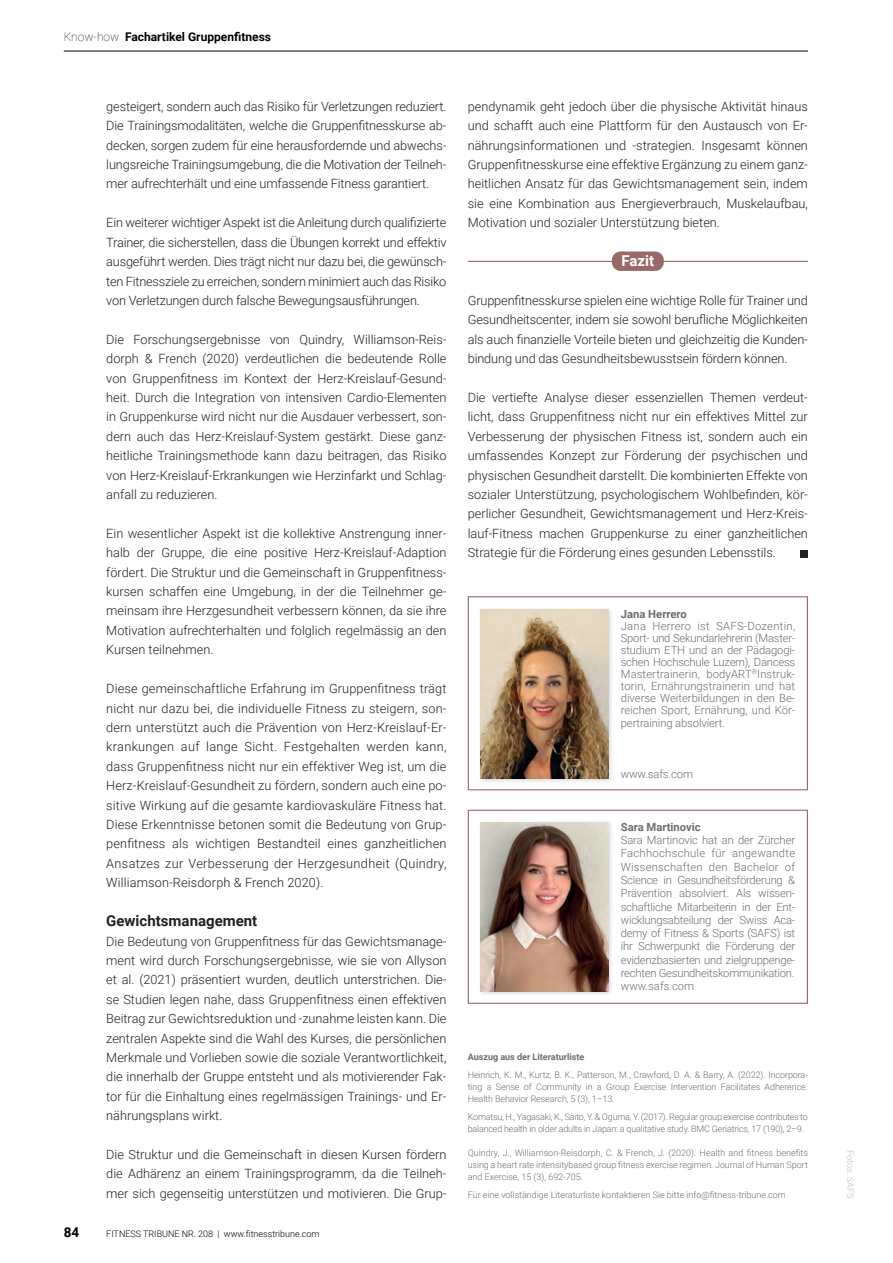
<style>
.page{position:relative;width:893px;height:1263px;background:#fff}
.page>*{position:absolute;margin:0;border:0;box-sizing:border-box;transform-origin:0 0}
.t1{font:700 15px "Roboto";color:#231f20}
.t2{font:700 15px "Roboto";color:#fff}
.t3{font:700 13.5px "Roboto";color:#000002}
.t4{font:300 12.75px/19.4px "Roboto";color:#231f20;text-align:justify}
.t5{font:700 12px "Roboto";color:#000002}
.t6{font:300 11.25px/13.4px "Roboto";letter-spacing:-.01em;color:#6c6d70;text-align:justify}
.t7{font:700 11.25px "Roboto";color:#6c6d70}
.t8{font:300 9px/12px "Roboto";letter-spacing:-.01em;color:#6c6d70;text-align:justify}
.t9{font:300 9px "Roboto";color:#000002}
.t10{font:700 9px "Roboto";color:#6c6d70}
.t11{font:300 9px "Roboto";color:#bcbdc0}
.s1{font-weight:100}
</style>
<div class="page">
<div style="left:468px;top:596px;width:340px;height:194px;border:1px solid #9a6867"></div>
<div style="left:477px;top:606px;width:137px;height:179px;background:#231f20;opacity:.2"></div>
<img style="left:480px;top:610px;width:128px;height:168px">
<hr style="left:468px;top:261px;width:340px;height:1px;background:#9a6867">
<div style="left:612px;top:251px;width:52px;height:20px;background:#9a6867;border-radius:9px"></div>
<div style="left:468px;top:810px;width:340px;height:194px;border:1px solid #9a6867"></div>
<div style="left:477px;top:819px;width:137px;height:178px;background:#231f20;opacity:.2"></div>
<img style="left:480px;top:822px;width:128px;height:169px">
<div style="left:800px;top:550px;width:8px;height:7px;background:#231f20"></div>
<hr style="left:64px;top:51px;width:744px;height:1px;background:#000002">
<p class="t5" style="left:64px;top:28px;width:209px"><span class="s1">Know-how</span> Fachartikel Gruppenfitness</p>
<p class="t4" style="left:106px;top:96px;width:342px">gesteigert, sondern auch das Risiko für Verletzungen reduziert.<br>Die Trainingsmodalitäten, welche die Gruppenfitnesskurse ab&shy;decken, sorgen zudem für eine herausfordernde und abwechs&shy;lungsreiche Trainingsumgebung, die die Motivation der Teilneh&shy;mer aufrechterhält und eine umfassende Fitness garantiert.</p>
<p class="t4" style="left:106px;top:213px;width:342px">Ein weiterer wichtiger Aspekt ist die Anleitung durch qualifizierte Trainer, die sicherstellen, dass die Übungen korrekt und effektiv ausgeführt werden. Dies trägt nicht nur dazu bei, die gewünsch&shy;ten Fitnessziele zu erreichen, sondern minimiert auch das Risiko von Verletzungen durch falsche Bewegungsausführungen.</p>
<p class="t4" style="left:106px;top:329px;width:342px">Die Forschungsergebnisse von Quindry, Williamson-Reis&shy;dorph &amp; French (2020) verdeutlichen die bedeutende Rolle von Gruppenfitness im Kontext der Herz-Kreislauf-Gesund&shy;heit. Durch die Integration von intensiven Cardio-Elementen in Gruppenkurse wird nicht nur die Ausdauer verbessert, son&shy;dern auch das Herz-Kreislauf-System gestärkt. Diese ganz&shy;heitliche Trainingsmethode kann dazu beitragen, das Risiko von Herz-Kreislauf-Erkrankungen wie Herzinfarkt und Schlag&shy;anfall zu reduzieren.</p>
<p class="t4" style="left:106px;top:523px;width:342px">Ein wesentlicher Aspekt ist die kollektive Anstrengung inner&shy;halb der Gruppe, die eine positive Herz-Kreislauf-Adaption fördert. Die Struktur und die Gemeinschaft in Gruppenfitness&shy;kursen schaffen eine Umgebung, in der die Teilnehmer ge&shy;meinsam ihre Herzgesundheit verbessern können, da sie ihre Motivation aufrechterhalten und folglich regelmässig an den Kursen teilnehmen.</p>
<p class="t4" style="left:106px;top:678px;width:342px">Diese gemeinschaftliche Erfahrung im Gruppenfitness trägt nicht nur dazu bei, die individuelle Fitness zu steigern, son&shy;dern unterstützt auch die Prävention von Herz-Kreislauf-Er&shy;krankungen auf lange Sicht. Festgehalten werden kann, dass Gruppenfitness nicht nur ein effektiver Weg ist, um die Herz-Kreislauf-Gesundheit zu fördern, sondern auch eine po&shy;sitive Wirkung auf die gesamte kardiovaskuläre Fitness hat.<br>Diese Erkenntnisse betonen somit die Bedeutung von Grup&shy;penfitness als wichtigen Bestandteil eines ganzheitlichen Ansatzes zur Verbesserung der Herzgesundheit (Quindry, Williamson-Reisdorph &amp; French 2020).</p>
<p class="t1" style="left:106px;top:910px;width:153px">Gewichtsmanagement</p>
<p class="t4" style="left:106px;top:931px;width:342px">Die Bedeutung von Gruppenfitness für das Gewichtsmanage&shy;ment wird durch Forschungsergebnisse, wie sie von Allyson et al. (2021) präsentiert wurden, deutlich unterstrichen. Die&shy;se Studien legen nahe, dass Gruppenfitness einen effektiven Beitrag zur Gewichtsreduktion und -zunahme leisten kann. Die zentralen Aspekte sind die Wahl des Kurses, die persönlichen Merkmale und Vorlieben sowie die soziale Verantwortlichkeit, die innerhalb der Gruppe entsteht und als motivierender Fak&shy;tor für die Einhaltung eines regelmässigen Trainings- und Er&shy;nährungsplans wirkt.</p>
<p class="t4" style="left:106px;top:1144px;width:342px">Die Struktur und die Gemeinschaft in diesen Kursen fördern die Adhärenz an einem Trainingsprogramm, da die Teilneh&shy;mer sich gegenseitig unterstützen und motivieren. Die Grup-</p>
<p class="t3" style="left:64px;top:1222px;width:17px">84</p>
<p class="t9" style="left:106px;top:1227px;width:215px">FITNESS TRIBUNE NR. 208 | www.fitnesstribune.com</p>
<p class="t4" style="left:468px;top:96px;width:342px">pendynamik geht jedoch über die physische Aktivität hinaus und schafft auch eine Plattform für den Austausch von Er&shy;nährungsinformationen und -strategien. Insgesamt können Gruppenfitnesskurse eine effektive Ergänzung zu einem ganz&shy;heitlichen Ansatz für das Gewichtsmanagement sein, indem sie eine Kombination aus Energieverbrauch, Muskelaufbau, Motivation und sozialer Unterstützung bieten.</p>
<p class="t2" style="left:621px;top:251px;width:34px">Fazit</p>
<p class="t4" style="left:468px;top:290px;width:342px">Gruppenfitnesskurse spielen eine wichtige Rolle für Trainer und Gesundheitscenter, indem sie sowohl berufliche Möglichkeiten als auch finanzielle Vorteile bieten und gleichzeitig die Kunden&shy;bindung und das Gesundheitsbewusstsein fördern können.</p>
<p class="t4" style="left:468px;top:387px;width:342px">Die vertiefte Analyse dieser essenziellen Themen verdeut&shy;licht, dass Gruppenfitness nicht nur ein effektives Mittel zur Verbesserung der physischen Fitness ist, sondern auch ein umfassendes Konzept zur Förderung der psychischen und physischen Gesundheit darstellt. Die kombinierten Effekte von sozialer Unterstützung, psychologischem Wohlbefinden, kör&shy;perlicher Gesundheit, Gewichtsmanagement und Herz-Kreis&shy;lauf-Fitness machen Gruppenkurse zu einer ganzheitlichen Strategie für die Förderung eines gesunden Lebensstils.</p>
<p class="t7" style="left:621px;top:606px;width:67px">Jana Herrero</p>
<p class="t6" style="left:621px;top:620px;width:176px;line-height:12px">Jana Herrero ist SAFS-Dozentin, Sport- und Sekundarlehrerin (Master&shy;studium ETH und an der Pädagogi&shy;schen Hochschule Luzern), Dancess Mastertrainerin, bodyART<sup>®</sup>Instruk&shy;torin, Ernährungstrainerin und hat diverse Weiterbildungen in den Be&shy;reichen Sport, Ernährung, und Kör-</p>
<p class="t6" style="left:621px;top:716px;width:106px">pertraining absolviert.</p>
<p class="t6" style="left:621px;top:767px;width:74px">www.safs.com</p>
<p class="t7" style="left:621px;top:819px;width:81px">Sara Martinovic</p>
<p class="t6" style="left:621px;top:833px;width:176px">Sara Martinovic hat an der Zürcher Fachhochschule für angewandte Wissenschaften den Bachelor of Science in Gesundheitsförderung &amp; Prävention absolviert. Als wissen&shy;schaftliche Mitarbeiterin in der Ent&shy;wicklungsabteilung der Swiss Aca&shy;demy of Fitness &amp; Sports (SAFS) ist ihr Schwerpunkt die Förderung der evidenzbasierten und zielgruppenge&shy;rechten Gesundheitskommunikation. www.safs.com</p>
<p class="t10" style="left:468px;top:1050px;width:118px">Auszug aus der Literaturliste</p>
<p class="t8" style="left:468px;top:1068px;width:342px">Heinrich, K. M., Kurtz, B. K., Patterson, M., Crawford, D. A. &amp; Barry, A. (2022). Incorpora&shy;ting a Sense of Community in a Group Exercise Intervention Facilitates Adherence.<br>Health Behavior Research, 5 (3), 1–13.</p>
<p class="t8" style="left:468px;top:1110px;width:342px">Komatsu, H., Yagasaki, K., Saito, Y. &amp; Oguma, Y. (2017). Regular group exercise contributes to balanced health in older adults in Japan: a qualitative study. BMC Geriatrics, 17 (190), 2–9.</p>
<p class="t8" style="left:468px;top:1146px;width:342px">Quindry, J., Williamson-Reisdorph, C. &amp; French, J. (2020). Health and fitness benefits using a heart rate intensitybased group fitness exercise regimen. Journal of Human Sport and Exercise, 15 (3), 692-705.</p>
<p class="t8" style="left:468px;top:1188px;width:320px">Für eine vollständige Literaturliste kontaktieren Sie bitte info@fitness-tribune.com</p>
<p class="t11" style="left:857px;top:1150px;width:49px;rotate:90deg">Fotos: SAFS</p>
</div>
